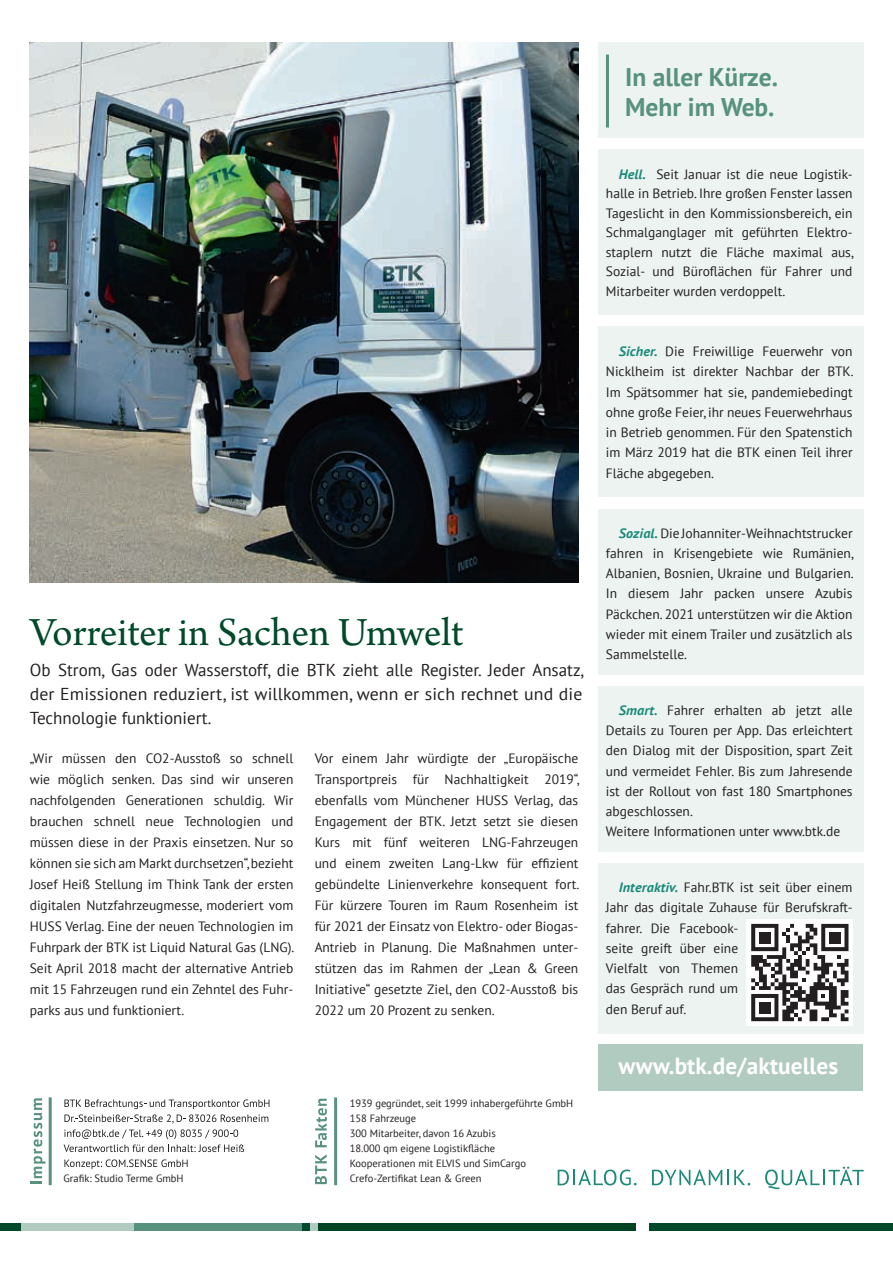
<style>
.page{position:relative;width:893px;height:1263px;background:#fff}
.page>*{position:absolute;margin:0;border:0;box-sizing:border-box;transform-origin:0 0}
.t1{font:42px "Arno Pro";letter-spacing:-.005em;color:#00492a}
.t2{font:700 25.5px/30px "PT Sans";color:#58917d}
.t3{font:700 23.25px "PT Sans";letter-spacing:.005em;color:#fff}
.t4{font:17.25px/24px "PT Sans";color:#231f20;text-align:justify}
.t5{font:13.5px/21px "PT Sans";color:#231f20;text-align:justify}
.t6{font:10.5px/15px "PT Sans";color:#231f20}
.s1{font-weight:700;font-style:italic;color:#1b8a79}
</style>
<div class="page">
<div style="left:0;top:1223px;width:893px;height:8px;background:#00492a"></div>
<div style="left:22px;top:1223px;width:210px;height:8px;background:#b1cbc1"></div>
<div style="left:235px;top:1223px;width:408px;height:8px;background:#004423"></div>
<div style="left:134px;top:1223px;width:177px;height:8px;background:#58917d"></div>
<div style="left:303px;top:1223px;width:15px;height:8px;background:#b1cbc1"></div>
<div style="left:303px;top:1223px;width:7px;height:8px;background:#00492a"></div>
<div style="left:637px;top:1221px;width:12px;height:11px;background:#fff"></div>
<div style="left:598px;top:43px;width:265px;height:95px;background:#ecf3f0"></div>
<div style="left:598px;top:149px;width:265px;height:166px;background:#ecf3f0"></div>
<div style="left:598px;top:327px;width:265px;height:170px;background:#ecf3f0"></div>
<div style="left:598px;top:509px;width:265px;height:166px;background:#ecf3f0"></div>
<div style="left:598px;top:686px;width:265px;height:166px;background:#ecf3f0"></div>
<div style="left:598px;top:863px;width:265px;height:170px;background:#ecf3f0"></div>
<div style="left:598px;top:1044px;width:265px;height:47px;background:#b1cbc1"></div>
<svg style="left:64px;top:1099px;width:205px;height:24px"></svg>
<svg style="left:64px;top:1129px;width:180px;height:23px"></svg>
<svg style="left:64px;top:1159px;width:124px;height:10px"></svg>
<svg style="left:31px;top:1098px;width:14px;height:86px"></svg>
<hr style="left:49px;top:1097px;width:3px;height:88px;background:#58917d">
<svg style="left:315px;top:1154px;width:12px;height:30px"></svg>
<svg style="left:315px;top:1099px;width:12px;height:48px"></svg>
<hr style="left:334px;top:1097px;width:3px;height:88px;background:#58917d">
<svg style="left:558px;top:1169px;width:78px;height:16px"></svg>
<svg style="left:652px;top:1169px;width:98px;height:16px"></svg>
<svg style="left:765px;top:1167px;width:99px;height:22px"></svg>
<hr style="left:606px;top:55px;width:3px;height:73px;background:#58917d">
<div style="left:747px;top:919px;width:106px;height:107px;background:#fff"></div>
<svg style="left:751px;top:924px;width:97px;height:97px"></svg>
<img style="left:30px;top:43px;width:548px;height:540px">
<h1 class="t1" style="left:30px;top:608px;width:435px">Vorreiter in Sachen Umwelt</h1>
<p class="t4" style="left:30px;top:658px;width:556px">Ob Strom, Gas oder Wasserstoff, die BTK zieht alle Register. Jeder Ansatz, der Emissionen reduziert, ist willkommen, wenn er sich rechnet und die Technologie funktioniert.</p>
<p class="t5" style="left:30px;top:747px;width:266px">„Wir müssen den CO2-Ausstoß so schnell wie möglich senken. Das sind wir unseren nachfolgenden Generationen schuldig. Wir brauchen schnell neue Technologien und müssen diese in der Praxis einsetzen. Nur so können sie sich am Markt durchsetzen“, bezieht Josef Heiß Stellung im Think Tank der ersten digitalen Nutzfahrzeugmesse, moderiert vom HUSS Verlag. Eine der neuen Technologien im Fuhrpark der BTK ist Liquid Natural Gas (LNG).<br>Seit April 2018 macht der alternative Antrieb mit 15 Fahrzeugen rund ein Zehntel des Fuhr&shy;parks aus und funktioniert.</p>
<p class="t5" style="left:315px;top:747px;width:266px;text-align:left">Vor einem Jahr würdigte der „Europäische Transportpreis für Nachhaltigkeit 2019“, ebenfalls vom Münchener HUSS Verlag, das Engagement der BTK. Jetzt setzt sie diesen Kurs mit fünf weiteren LNG-Fahrzeugen und einem zweiten Lang-Lkw für effizient gebündelte Linienverkehre konsequent fort.<br>Für kürzere Touren im Raum Rosenheim ist für 2021 der Einsatz von Elektro- oder Biogas-- Antrieb in Planung. Die Maßnahmen unter&shy;stützen das im Rahmen der „Lean &amp; Green Initiative“ gesetzte Ziel, den CO2-Ausstoß bis 2022 um 20 Prozent zu senken.</p>
<p class="t6" style="left:64px;top:1171px;width:122px">Grafik: Studio Terme GmbH</p>
<p class="t6" style="left:350px;top:1095px;width:225px">1939 gegründet, seit 1999 inhabergeführte GmbH<br>158 Fahrzeuge<br>300 Mitarbeiter, davon 16 Azubis<br>18.000 qm eigene Logistikfläche<br>Kooperationen mit ELVIS und SimCargo<br>Crefo-Zertifikat Lean &amp; Green</p>
<h2 class="t2" style="left:625px;top:62px;width:154px">In aller Kürze.<br>Mehr im Web.</h2>
<p class="t5" style="left:606px;top:164px;width:249px;line-height:19.5px;text-indent:13px"><span class="s1">Hell.</span> Seit Januar ist die neue Logistik&shy;halle in Betrieb. Ihre großen Fenster lassen Tageslicht in den Kommissionsbereich, ein Schmalganglager mit geführten Elektro&shy;staplern nutzt die Fläche maximal aus, Sozial- und Büroflächen für Fahrer und Mitarbeiter wurden verdoppelt.</p>
<p class="t5" style="left:606px;top:341px;width:249px;line-height:20.2px;text-indent:13px"><span class="s1">Sicher.</span> Die Freiwillige Feuerwehr von Nicklheim ist direkter Nachbar der BTK.<br>Im Spätsommer hat sie, pandemiebedingt ohne große Feier, ihr neues Feuerwehrhaus in Betrieb genommen. Für den Spatenstich im März 2019 hat die BTK einen Teil ihrer Fläche abgegeben.</p>
<p class="t5" style="left:606px;top:522px;width:249px;line-height:20.2px;text-indent:13px"><span class="s1">Sozial.</span>Die Johanniter--Weihnachtstrucker fahren in Krisengebiete wie Rumänien, Albanien, Bosnien, Ukraine und Bulgarien.<br>In diesem Jahr packen unsere Azubis Päckchen. 2021 unterstützen wir die Aktion wieder mit einem Trailer und zusätzlich als Sammelstelle.</p>
<p class="t5" style="left:606px;top:700px;width:248px;line-height:20.2px;text-align:left;text-indent:13px"><span class="s1">Smart.</span> Fahrer erhalten ab jetzt alle Details zu Touren per App. Das erleichtert den Dialog mit der Disposition, spart Zeit und vermeidet Fehler. Bis zum Jahresende ist der Rollout von fast 180 Smartphones abgeschlossen.<br>Weitere Informationen unter www.btk.de</p>
<p class="t5" style="left:606px;top:877px;width:248px;line-height:20.2px;text-align:left;text-indent:13px"><span class="s1">Interaktiv.</span> Fahr.BTK ist seit über einem<br>Jahr das digitale Zuhause für Berufskraft&shy;fahrer. Die Facebook-<br>seite greift über eine<br>Vielfalt von Themen<br>das Gespräch rund um<br>den Beruf auf.</p>
<h3 class="t3" style="left:618px;top:1050px;width:221px">www.btk.de/aktuelles</h3>
</div>
